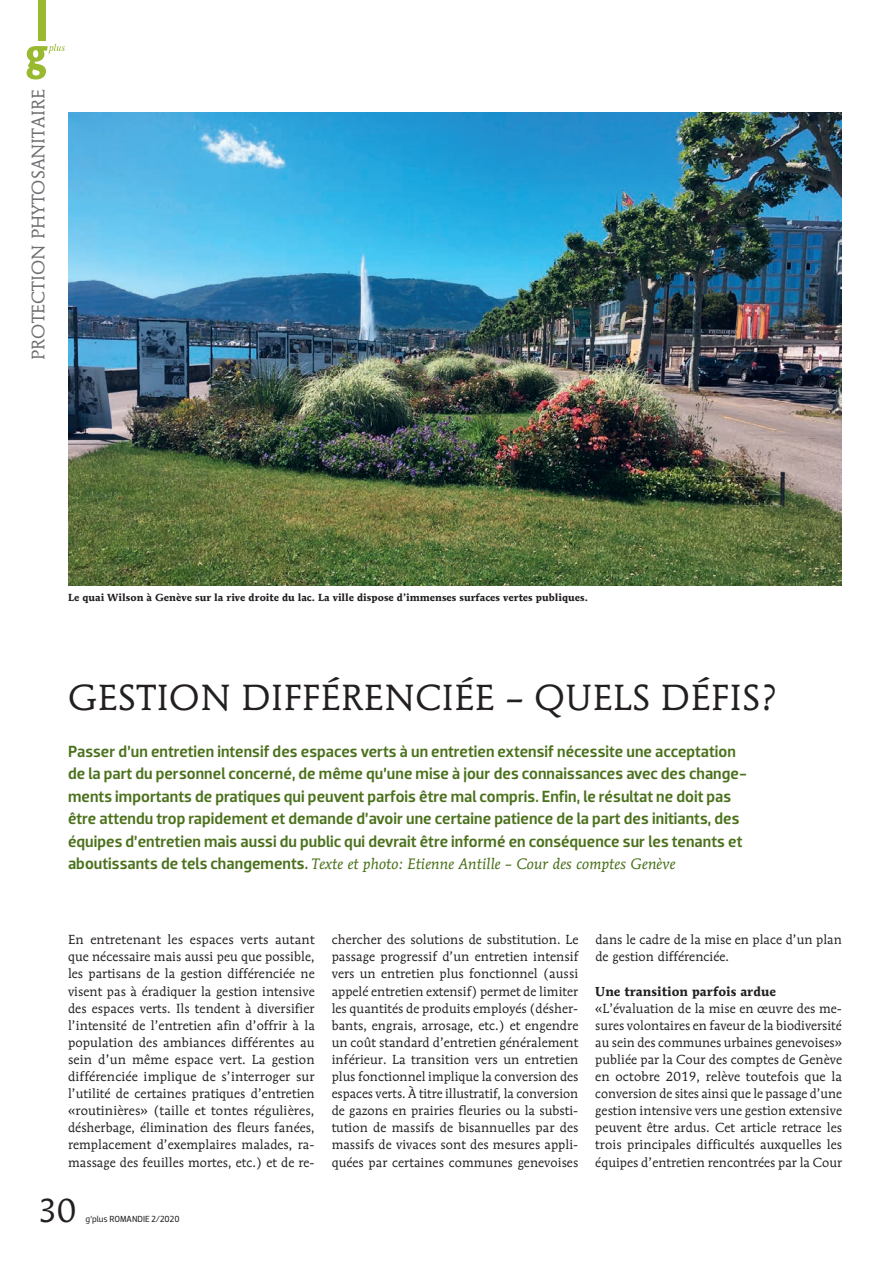
<style>
.page{position:relative;width:893px;height:1263px;background:#fff}
.page>*{position:absolute;margin:0;border:0;box-sizing:border-box;transform-origin:0 0}
.t1{font:36px "Mendoza Roman";letter-spacing:.02em;color:#231f20}
.t2{font:33px "Mendoza Roman";color:#231f20}
.t3{font:18px "Mendoza Roman";letter-spacing:.005em;color:#6f7073}
.t4{font:500 16.5px/22.5px "Dobra";letter-spacing:.005em;color:#4b711c}
.t5{font:italic 15px "Mendoza Roman";letter-spacing:.005em;color:#4b711c}
.t6{font:13.05px/17.1px "Mendoza Roman";letter-spacing:.005em;color:#231f20;text-align:justify}
.t7{font:700 12.9px "Mendoza Roman";letter-spacing:.005em;color:#231f20}
.t8{font:700 10.2px "Mendoza Roman";letter-spacing:.005em;color:#231f20}
.t9{font:9px "Dobra";color:#231f20}
.s1{font-family:"Dobra";font-weight:500;font-style:normal;font-size:16.5px}
</style>
<div class="page">
<div style="left:38px;top:0;width:8px;height:40px;background:#99b930"></div>
<svg style="left:27px;top:44px;width:38px;height:36px"></svg>
<img style="left:68px;top:113px;width:774px;height:472px">
<h3 class="t3" style="left:27px;top:360px;width:272px;rotate:-90deg">PROTECTION PHYTOSANITAIRE</h3>
<p class="t8" style="left:68px;top:591px;width:521px">Le quai Wilson à Genève sur la rive droite du lac. La ville dispose d’immenses surfaces vertes publiques.</p>
<h1 class="t1" style="left:68px;top:675px;width:710px">GESTION DIFFÉRENCIÉE – QUELS DÉFIS?</h1>
<p class="t4" style="left:68px;top:740px;width:681px">Passer d’un entretien intensif des espaces verts à un entretien extensif nécessite une acceptation de la part du personnel concerné, de même qu’une mise à jour des connaissances avec des change&shy;ments importants de pratiques qui peuvent parfois être mal compris. Enfin, le résultat ne doit pas être attendu trop rapidement et demande d’avoir une certaine patience de la part des initiants, des équipes d’entretien mais aussi du public qui devrait être informé en conséquence sur les tenants et</p>
<p class="t5" style="left:68px;top:854px;width:609px"><span class="s1">aboutissants de tels changements.</span> Texte et photo: Etienne Antille – Cour des comptes Genève</p>
<p class="t6" style="left:68px;top:931px;width:248px">En entretenant les espaces verts autant que nécessaire mais aussi peu que possible, les partisans de la gestion différenciée ne visent pas à éradiquer la gestion intensive des espaces verts. Ils tendent à diversifier l’intensité de l’entretien afin d’offrir à la population des ambiances différentes au sein d’un même espace vert. La gestion différenciée implique de s’interroger sur l’utilité de certaines pratiques d’entretien «routinières» (taille et tontes régulières, désherbage, élimination des fleurs fanées, remplacement d’exemplaires malades, ra&shy;massage des feuilles mortes, etc.) et de re-</p>
<p class="t6" style="left:332px;top:931px;width:248px">chercher des solutions de substitution. Le passage progressif d’un entretien intensif vers un entretien plus fonctionnel (aussi appelé entretien extensif) permet de limiter les quantités de produits employés (désher&shy;bants, engrais, arrosage, etc.) et engendre un coût standard d’entretien généralement inférieur. La transition vers un entretien plus fonctionnel implique la conversion des espaces verts. À titre illustratif, la conversion de gazons en prairies fleuries ou la substi&shy;tution de massifs de bisannuelles par des massifs de vivaces sont des mesures appli&shy;quées par certaines communes genevoises</p>
<p class="t6" style="left:595px;top:931px;width:248px">dans le cadre de la mise en place d’un plan de gestion différenciée.</p>
<p class="t7" style="left:595px;top:983px;width:182px">Une transition parfois ardue</p>
<p class="t6" style="left:595px;top:999px;width:248px">«L’évaluation de la mise en œuvre des me&shy;sures volontaires en faveur de la biodiversité au sein des communes urbaines genevoises» publiée par la Cour des comptes de Genève en octobre 2019, relève toutefois que la conversion de sites ainsi que le passage d’une gestion intensive vers une gestion extensive peuvent être ardus. Cet article retrace les trois principales difficultés auxquelles les équipes d’entretien rencontrées par la Cour</p>
<h2 class="t2" style="left:38px;top:1190px;width:39px">30</h2>
<p class="t9" style="left:86px;top:1213px;width:95px">g’plus ROMANDIE 2/2020</p>
</div>
